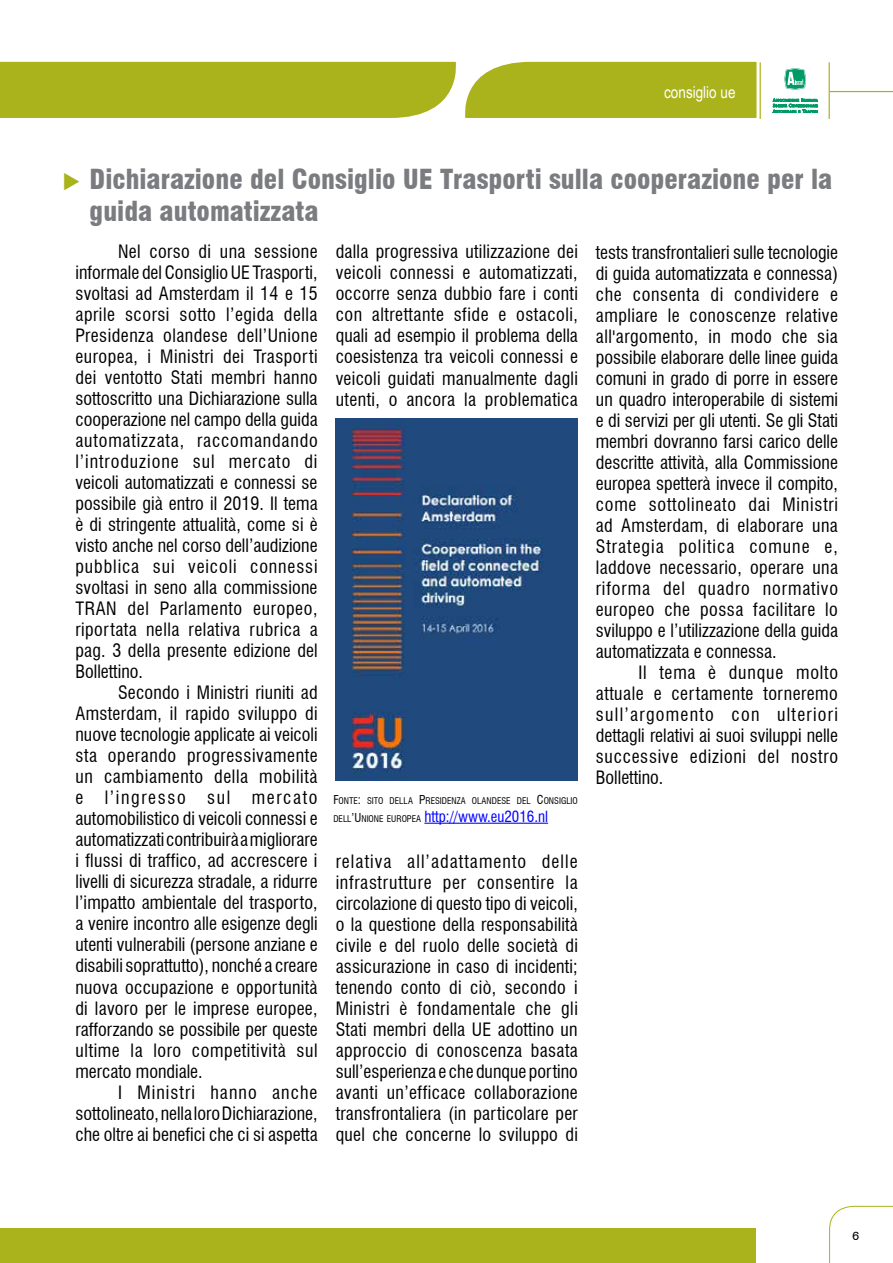
<style>
.page{position:relative;width:893px;height:1263px;background:#fff}
.page>*{position:absolute;margin:0;border:0;box-sizing:border-box;transform-origin:0 0}
.t1{font:900 condensed 27px/32.4px "Swiss 721 BT";color:#7b7c7f}
.t2{font:condensed 18px/21px "Swiss 721 BT";letter-spacing:.01em;color:#000;text-align:justify}
.t3{font:16.5px "Arial Narrow";color:#fff}
.t4{font:condensed 15px "Swiss 721 BT";color:#00f}
.t5{font:12px "Swiss 721 BT";color:#000}
.t6{font:condensed 9px "Swiss 721 BT";color:#000}
.s1{font-size:12px}
.s2{font-size:9px;color:#000}
.s3{font-size:12px;color:#000}
</style>
<div class="page">
<svg style="left:772px;top:98px;width:46px;height:15px"></svg>
<svg style="left:784px;top:68px;width:23px;height:22px"></svg>
<hr style="left:829px;top:62px;width:1px;height:57px;background:#aab31b">
<hr style="left:760px;top:62px;width:1px;height:57px;background:#aab31b">
<hr style="left:830px;top:91px;width:63px;height:1px;background:#aab31b">
<div style="left:0;top:62px;width:756px;height:56px;background:#aab31b"></div>
<div style="left:0;top:1229px;width:755px;height:34px;background:#aab31b"></div>
<svg style="left:829px;top:1205px;width:64px;height:58px"></svg>
<img style="left:336px;top:419px;width:242px;height:361px">
<hr style="left:424px;top:823px;width:124px;height:1px;background:#00f">
<p class="t3" style="left:664px;top:80px;width:73px">consiglio ue</p>
<h1 class="t1" style="left:90px;top:162px;width:744px">Dichiarazione del Consiglio UE Trasporti sulla cooperazione per la guida automatizzata</h1>
<p class="t2" style="left:75px;top:241px;width:244px;text-indent:43px">Nel corso di una sessione informale del Consiglio UE Trasporti, svoltasi ad Amsterdam il 14 e 15 aprile scorsi sotto l’egida della Presidenza olandese dell’Unione europea, i Ministri dei Trasporti dei ventotto Stati membri hanno sottoscritto una Dichiarazione sulla cooperazione nel campo della guida automatizzata, raccomandando l’introduzione sul mercato di veicoli automatizzati e connessi se possibile già entro il 2019. Il tema è di stringente attualità, come si è visto anche nel corso dell’audizione pubblica sui veicoli connessi svoltasi in seno alla commissione TRAN del Parlamento europeo, riportata nella relativa rubrica a pag. 3 della presente edizione del Bollettino.</p>
<p class="t2" style="left:75px;top:682px;width:244px;text-indent:43px">Secondo i Ministri riuniti ad Amsterdam, il rapido sviluppo di nuove tecnologie applicate ai veicoli sta operando progressivamente un cambiamento della mobilità e l’ingresso sul mercato automobilistico di veicoli connessi e automatizzati contribuirà a migliorare i flussi di traffico, ad accrescere i livelli di sicurezza stradale, a ridurre l’impatto ambientale del trasporto, a venire incontro alle esigenze degli utenti vulnerabili (persone anziane e disabili soprattutto), nonché a creare nuova occupazione e opportunità di lavoro per le imprese europee, rafforzando se possibile per queste ultime la loro competitività sul mercato mondiale.</p>
<p class="t2" style="left:75px;top:1081px;width:244px;text-indent:43px">I Ministri hanno anche sottolineato, nella loro Dichiarazione, che oltre ai benefici che ci si aspetta</p>
<p class="t2" style="left:336px;top:241px;width:244px">dalla progressiva utilizzazione dei veicoli connessi e automatizzati, occorre senza dubbio fare i conti con altrettante sfide e ostacoli, quali ad esempio il problema della coesistenza tra veicoli connessi e veicoli guidati manualmente dagli utenti, o ancora la problematica</p>
<p class="t6" style="left:333px;top:795px;width:246px"><span class="s1">F</span>ONTE<span class="s1">:</span> SITO DELLA <span class="s1">P</span>RESIDENZA OLANDESE DEL <span class="s1">C</span>ONSIGLIO</p>
<p class="t4" style="left:333px;top:807px;width:216px"><span class="s2">DELL</span><span class="s3">’U</span> <span class="s2">NIONE EUROPEA</span> http://www.eu2016.nl</p>
<p class="t2" style="left:336px;top:850px;width:244px">relativa all’adattamento delle infrastrutture per consentire la circolazione di questo tipo di veicoli, o la questione della responsabilità civile e del ruolo delle società di assicurazione in caso di incidenti; tenendo conto di ciò, secondo i Ministri è fondamentale che gli Stati membri della UE adottino un approccio di conoscenza basata sull’esperienza e che dunque portino avanti un’efficace collaborazione transfrontaliera (in particolare per quel che concerne lo sviluppo di</p>
<p class="t2" style="left:596px;top:241px;width:244px">tests transfrontalieri sulle tecnologie di guida automatizzata e connessa) che consenta di condividere e ampliare le conoscenze relative all'argomento, in modo che sia possibile elaborare delle linee guida comuni in grado di porre in essere un quadro interoperabile di sistemi e di servizi per gli utenti. Se gli Stati membri dovranno farsi carico delle descritte attività, alla Commissione europea spetterà invece il compito, come sottolineato dai Ministri ad Amsterdam, di elaborare una Strategia politica comune e, laddove necessario, operare una riforma del quadro normativo europeo che possa facilitare lo sviluppo e l’utilizzazione della guida automatizzata e connessa.</p>
<p class="t2" style="left:596px;top:662px;width:244px;text-indent:43px">Il tema è dunque molto attuale e certamente torneremo sull’argomento con ulteriori dettagli relativi ai suoi sviluppi nelle successive edizioni del nostro Bollettino.</p>
<p class="t5" style="left:853px;top:1229px;width:8px">6</p>
</div>
